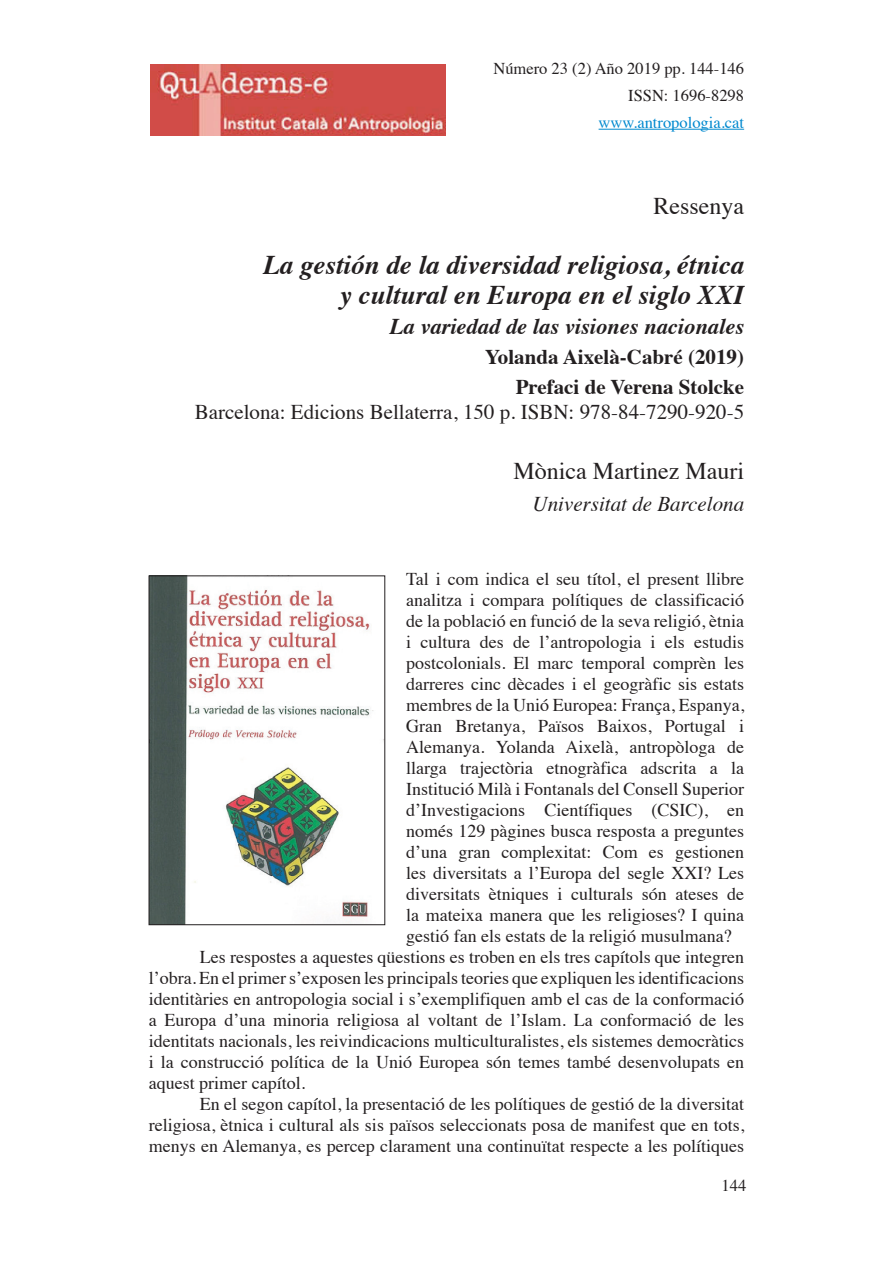
<style>
.page{position:relative;width:893px;height:1263px;background:#fff}
.page>*{position:absolute;margin:0;border:0;box-sizing:border-box;transform-origin:0 0}
.t1{font:italic 700 27px/30px "Times";color:#231f20;text-align:right}
.t2{font:24px "Times";color:#231f20}
.t3{font:italic 700 22.5px "Times";color:#231f20}
.t4{font:21px "Times";color:#231f20}
.t5{font:700 21px/30px "Times";color:#231f20;text-align:right}
.t6{font:italic 21px "Times";color:#231f20}
.t7{font:18px "Times";color:#231f20}
.t8{font:16.5px/27px "Times";color:#231f20;text-align:right}
.t9{font:16.5px "Times";color:#0089cf}
</style>
<div class="page">
<img style="left:150px;top:64px;width:295px;height:72px">
<hr style="left:599px;top:129px;width:145px;height:1px;background:#0089cf">
<img style="left:151px;top:578px;width:223px;height:345px">
<div style="left:149px;top:576px;width:236px;height:349px;border:1px solid #231f20"></div>
<p class="t8" style="left:493px;top:53px;width:252px">Número 23 (2) Año 2019 pp. 144-146<br>ISSN: 1696-8298</p>
<p class="t9" style="left:599px;top:107px;width:147px">www.antropologia.cat</p>
<h2 class="t2" style="left:653px;top:183px;width:92px">Ressenya</h2>
<h1 class="t1" style="left:263px;top:247px;width:482px">La gestión de la diversidad religiosa, étnica y cultural en Europa en el siglo XXI</h1>
<p class="t3" style="left:390px;top:305px;width:356px">La variedad de las visiones nacionales</p>
<p class="t5" style="left:485px;top:339px;width:261px">Yolanda Aixelà-Cabré (2019)<br>Prefaci de Verena Stolcke</p>
<p class="t4" style="left:195px;top:392px;width:551px">Barcelona: Edicions Bellaterra, 150 p. ISBN: 978-84-7290-920-5</p>
<h2 class="t2" style="left:514px;top:449px;width:232px">Mònica Martinez Mauri</h2>
<p class="t6" style="left:533px;top:485px;width:213px">Universitat de Barcelona</p>
<p class="t7" style="left:406px;top:562px;width:339px">Tal i com indica el seu títol, el present llibre</p>
<p class="t7" style="left:406px;top:583px;width:339px">analitza i compara polítiques de classificació</p>
<p class="t7" style="left:406px;top:604px;width:339px">de la població en funció de la seva religió, ètnia</p>
<p class="t7" style="left:406px;top:625px;width:339px">i cultura des de l’antropologia i els estudis</p>
<p class="t7" style="left:406px;top:646px;width:339px">postcolonials. El marc temporal comprèn les</p>
<p class="t7" style="left:406px;top:667px;width:339px">darreres cinc dècades i el geogràfic sis estats</p>
<p class="t7" style="left:406px;top:688px;width:339px">membres de la Unió Europea: França, Espanya,</p>
<p class="t7" style="left:406px;top:709px;width:339px">Gran Bretanya, Països Baixos, Portugal i</p>
<p class="t7" style="left:406px;top:730px;width:339px">Alemanya. Yolanda Aixelà, antropòloga de</p>
<p class="t7" style="left:406px;top:751px;width:339px">llarga trajectòria etnogràfica adscrita a la</p>
<p class="t7" style="left:406px;top:772px;width:339px">Institució Milà i Fontanals del Consell Superior</p>
<p class="t7" style="left:406px;top:793px;width:339px">d’Investigacions Científiques (CSIC), en</p>
<p class="t7" style="left:406px;top:814px;width:339px">només 129 pàgines busca resposta a preguntes</p>
<p class="t7" style="left:406px;top:835px;width:339px">d’una gran complexitat: Com es gestionen</p>
<p class="t7" style="left:406px;top:856px;width:339px">les diversitats a l’Europa del segle XXI? Les</p>
<p class="t7" style="left:406px;top:877px;width:339px">diversitats ètniques i culturals són ateses de</p>
<p class="t7" style="left:406px;top:898px;width:339px">la mateixa manera que les religioses? I quina</p>
<p class="t7" style="left:406px;top:919px;width:327px">gestió fan els estats de la religió musulmana?</p>
<p class="t7" style="left:200px;top:940px;width:546px">Les respostes a aquestes qüestions es troben en els tres capítols que integren</p>
<p class="t7" style="left:149px;top:961px;width:597px">l’obra. En el primer s’exposen les principals teories que expliquen les identificacions</p>
<p class="t7" style="left:149px;top:982px;width:597px">identitàries en antropologia social i s’exemplifiquen amb el cas de la conformació</p>
<p class="t7" style="left:149px;top:1003px;width:597px">a Europa d’una minoria religiosa al voltant de l’Islam. La conformació de les</p>
<p class="t7" style="left:149px;top:1024px;width:597px">identitats nacionals, les reivindicacions multiculturalistes, els sistemes democràtics</p>
<p class="t7" style="left:149px;top:1045px;width:597px">i la construcció política de la Unió Europea són temes també desenvolupats en</p>
<p class="t7" style="left:149px;top:1066px;width:158px">aquest primer capítol.</p>
<p class="t7" style="left:200px;top:1087px;width:546px">En el segon capítol, la presentació de les polítiques de gestió de la diversitat</p>
<p class="t7" style="left:149px;top:1108px;width:597px">religiosa, ètnica i cultural als sis països seleccionats posa de manifest que en tots,</p>
<p class="t7" style="left:149px;top:1129px;width:597px">menys en Alemanya, es percep clarament una continuïtat respecte a les polítiques</p>
<p class="t8" style="left:721px;top:1170px;width:26px">144</p>
</div>
